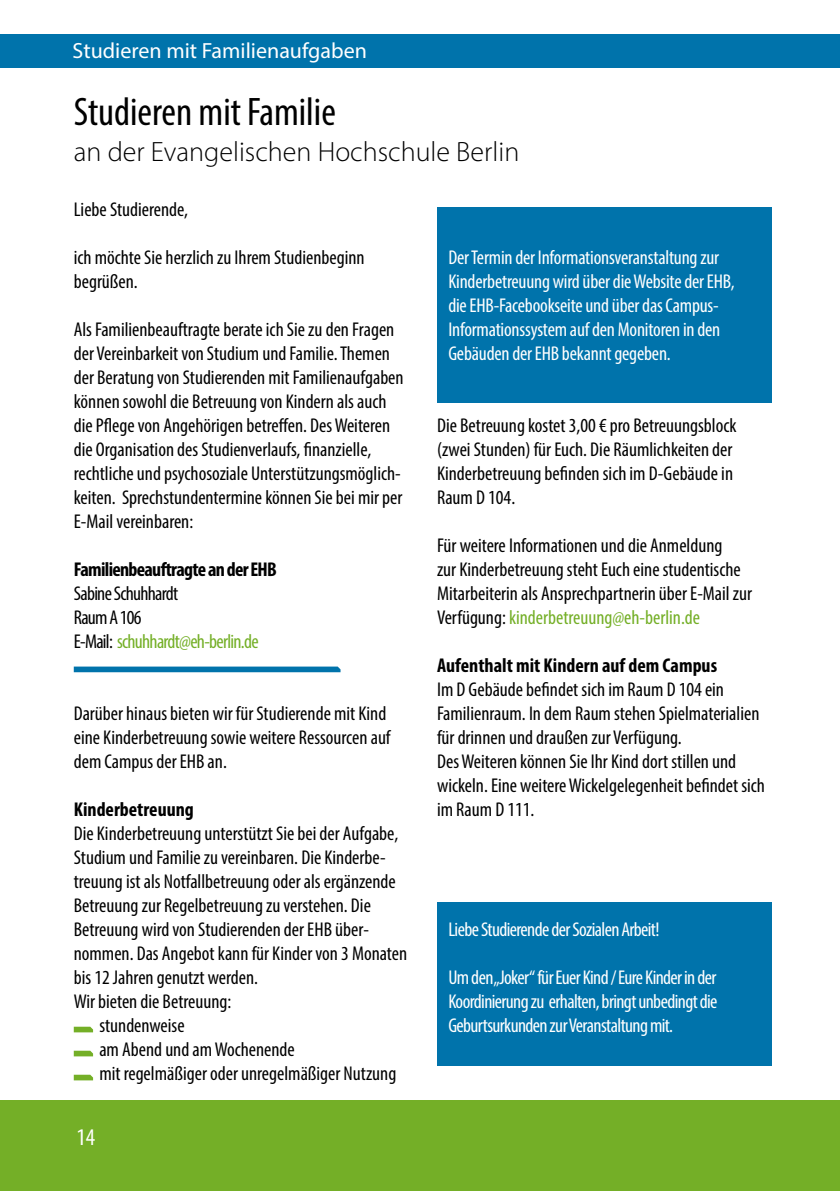
<style>
.page{position:relative;width:840px;height:1191px;background:#fff}
.page>*{position:absolute;margin:0;border:0;box-sizing:border-box;transform-origin:0 0}
.t1{font:condensed 40px "Myriad Pro";color:#000}
.t2{font:300 28px "Myriad Pro";color:#000}
.t3{font:condensed 24px "Myriad Pro";color:#fff}
.t4{font:22px "Myriad Pro";color:#fff}
.t5{font:condensed 20px/24px "Myriad Pro";color:#000}
.t6{font:condensed 20px/24px "Myriad Pro";letter-spacing:-.01em;color:#fff;text-align:justify}
.t7{font:condensed 20px/24px "Myriad Pro";letter-spacing:-.035em;color:#000}
.t8{font:700 condensed 20px "Myriad Pro";color:#000}
.t9{font:condensed 20px "Myriad Pro";letter-spacing:-.03em;color:#fff}
.t10{font:700 condensed 20px "Myriad Pro";letter-spacing:-.035em;color:#000}
.s1{color:#74af27}
</style>
<div class="page">
<div style="left:0;top:1100px;width:839px;height:91px;background:#74af27"></div>
<div style="left:0;top:34px;width:839px;height:34px;background:#0073ab"></div>
<div style="left:437px;top:901px;width:334px;height:164px;background:#0073ab"></div>
<svg style="left:74px;top:666px;width:266px;height:6px;background:#1880b3"></svg>
<svg style="left:74px;top:1026px;width:19px;height:6px"></svg>
<svg style="left:74px;top:1050px;width:19px;height:6px"></svg>
<svg style="left:74px;top:1074px;width:19px;height:6px"></svg>
<div style="left:437px;top:207px;width:334px;height:196px;background:#0073ab"></div>
<p class="t4" style="left:73px;top:37px;width:296px">Studieren mit Familienaufgaben</p>
<h1 class="t1" style="left:74px;top:87px;width:263px">Studieren mit Familie</h1>
<h2 class="t2" style="left:74px;top:135px;width:447px">an der Evangelischen Hochschule Berlin</h2>
<p class="t5" style="left:74px;top:197px;width:116px">Liebe Studierende,</p>
<p class="t5" style="left:74px;top:245px;width:292px">ich möchte Sie herzlich zu Ihrem Studienbeginn begrüßen.</p>
<p class="t5" style="left:74px;top:317px;width:331px">Als Familienbeauftragte berate ich Sie zu den Fragen der Vereinbarkeit von Studium und Familie. Themen der Beratung von Studierenden mit Familienaufgaben können sowohl die Betreuung von Kindern als auch die Pflege von Angehörigen betreffen. Des Weiteren die Organisation des Studienverlaufs, finanzielle, rechtliche und psychosoziale Unterstützungsmöglich&shy;keiten. Sprechstundentermine können Sie bei mir per E-Mail vereinbaren:</p>
<p class="t10" style="left:74px;top:557px;width:204px">Familienbeauftragte an der EHB</p>
<p class="t7" style="left:74px;top:581px;width:186px">Sabine Schuhhardt<br>Raum A 106<br>E-Mail: <span class="s1">schuhhardt@eh-berlin.de</span></p>
<p class="t5" style="left:74px;top:701px;width:318px">Darüber hinaus bieten wir für Studierende mit Kind eine Kinderbetreuung sowie weitere Ressourcen auf dem Campus der EHB an.</p>
<p class="t8" style="left:74px;top:797px;width:121px">Kinderbetreuung</p>
<p class="t5" style="left:74px;top:821px;width:326px">Die Kinderbetreuung unterstützt Sie bei der Aufgabe,</p>
<p class="t5" style="left:74px;top:845px;width:313px">Studium und Familie zu vereinbaren. Die Kinderbe-</p>
<p class="t5" style="left:74px;top:869px;width:323px">treuung ist als Notfallbetreuung oder als ergänzende</p>
<p class="t5" style="left:74px;top:893px;width:298px">Betreuung zur Regelbetreuung zu verstehen. Die</p>
<p class="t5" style="left:74px;top:917px;width:296px">Betreuung wird von Studierenden der EHB über-</p>
<p class="t5" style="left:74px;top:941px;width:335px">nommen. Das Angebot kann für Kinder von 3 Monaten</p>
<p class="t5" style="left:74px;top:965px;width:186px">bis 12 Jahren genutzt werden.</p>
<p class="t5" style="left:74px;top:989px;width:159px">Wir bieten die Betreuung:</p>
<p class="t5" style="left:99px;top:1013px;width:87px">stundenweise</p>
<p class="t5" style="left:99px;top:1037px;width:197px">am Abend und am Wochenende</p>
<p class="t5" style="left:99px;top:1061px;width:298px">mit regelmäßiger oder unregelmäßiger Nutzung</p>
<p class="t3" style="left:76px;top:1122px;width:20px">14</p>
<p class="t6" style="left:448px;top:245px;width:287px;text-align:left">Der Termin der Informationsveranstaltung zur Kinderbetreuung wird über die Website der EHB, die EHB-Facebookseite und über das Campus-Informationssystem auf den Monitoren in den Gebäuden der EHB bekannt gegeben.</p>
<p class="t5" style="left:437px;top:413px;width:301px">Die Betreuung kostet 3,00 € pro Betreuungsblock (zwei Stunden) für Euch. Die Räumlichkeiten der Kinderbetreuung befinden sich im D-Gebäude in Raum D 104.</p>
<p class="t5" style="left:437px;top:533px;width:316px">Für weitere Informationen und die Anmeldung<br>zur Kinderbetreuung steht Euch eine studentische Mitarbeiterin als Ansprechpartnerin über E-Mail zur Verfügung: <span class="s1">kinderbetreuung@eh-berlin.de</span></p>
<p class="t8" style="left:437px;top:653px;width:281px">Aufenthalt mit Kindern auf dem Campus</p>
<p class="t5" style="left:437px;top:677px;width:329px">Im D Gebäude befindet sich im Raum D 104 ein Familienraum. In dem Raum stehen Spielmaterialien für drinnen und draußen zur Verfügung.<br>Des Weiteren können Sie Ihr Kind dort stillen und wickeln. Eine weitere Wickelgelegenheit befindet sich im Raum D 111.</p>
<p class="t9" style="left:448px;top:917px;width:212px">Liebe Studierende der Sozialen Arbeit!</p>
<p class="t6" style="left:448px;top:965px;width:270px">Um den „Joker“ für Euer Kind / Eure Kinder in der Koordinierung zu erhalten, bringt unbedingt die Geburtsurkunden zur Veranstaltung mit.</p>
</div>
